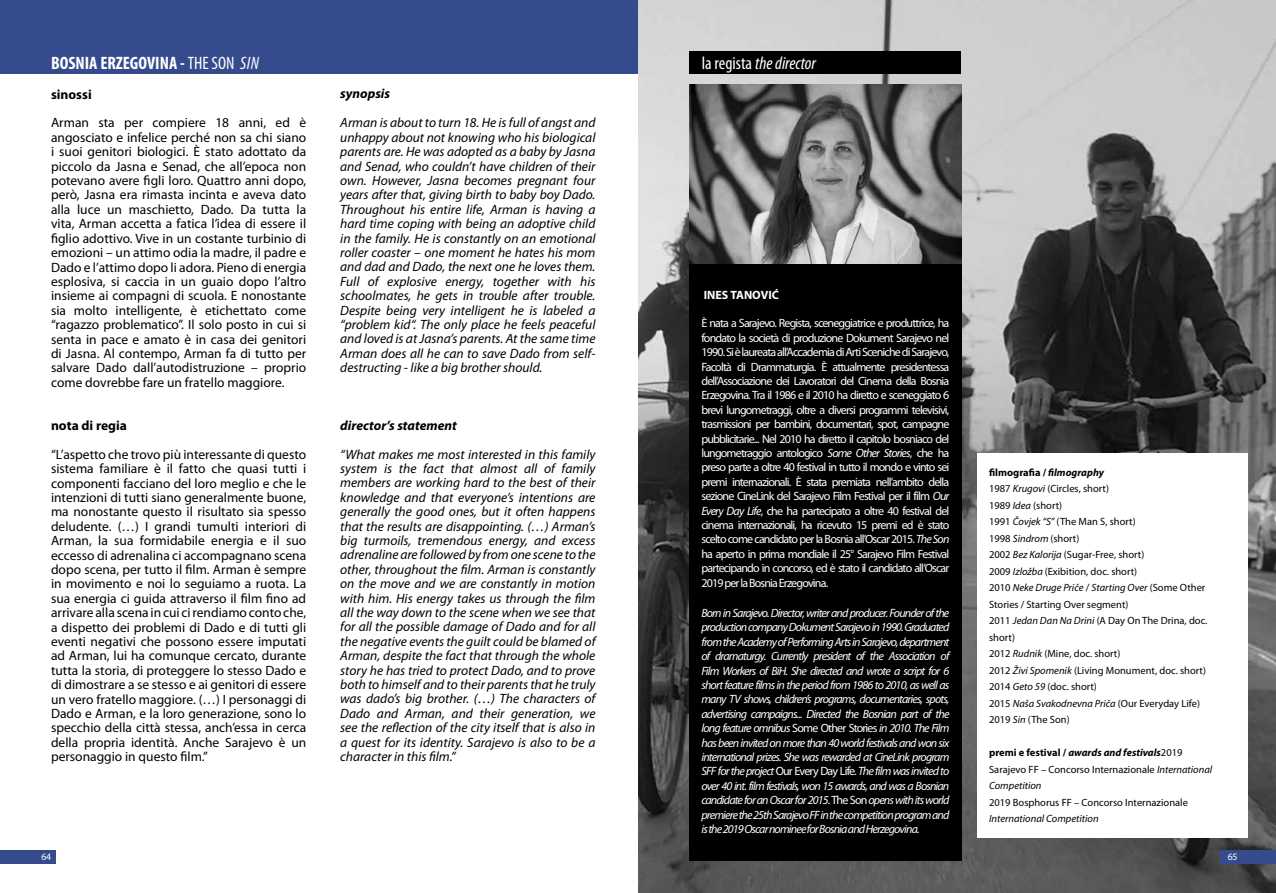
<style>
.page{position:relative;width:1276px;height:893px;background:#fff}
.page>*{position:absolute;margin:0;border:0;box-sizing:border-box;transform-origin:0 0}
.t1{font:700 condensed 18px "Myriad Pro";color:#fff}
.t2{font:italic condensed 18px "Myriad Pro";color:#fff}
.t3{font:13.5px/14.4px "Myriad Pro";color:#000;text-align:justify}
.t4{font:italic 13.5px/14.4px "Myriad Pro";color:#000;text-align:justify}
.t5{font:italic 700 13.5px "Myriad Pro";color:#000}
.t6{font:700 13.5px "Myriad Pro";color:#000}
.t7{font:12px/14.4px "Myriad Pro";letter-spacing:-.07em;color:#fff;text-align:justify}
.t8{font:italic 12px/14.4px "Myriad Pro";letter-spacing:-.07em;color:#fff;text-align:justify}
.t9{font:700 12px "Myriad Pro";color:#fff}
.t10{font:10.5px/16.5px "Myriad Pro";color:#000}
.t11{font:italic 10.5px "Myriad Pro";color:#000}
.t12{font:9.75px "Myriad Pro";color:#fff}
.s1{font-weight:400}
.s2{font-weight:400;font-style:italic}
.s3{font-style:normal}
.s4{font-style:italic}
.s5{font-weight:700}
.s6{font-weight:700;font-style:italic}
</style>
<div class="page">
<div style="left:0;top:850px;width:55px;height:13px;background:#364b8d"></div>
<div style="left:0;top:0;width:638px;height:73px;background:#364b8d"></div>
<img style="left:638px;top:0;width:638px;height:893px">
<img style="left:689px;top:85px;width:272px;height:179px">
<div style="left:689px;top:264px;width:272px;height:596px;background:#000"></div>
<div style="left:977px;top:454px;width:270px;height:384px;background:#fff"></div>
<div style="left:689px;top:51px;width:272px;height:22px;background:#000"></div>
<div style="left:1220px;top:850px;width:56px;height:13px;background:#364b8d"></div>
<h1 class="t1" style="left:51px;top:51px;width:203px">BOSNIA ERZEGOVINA - <span class="s1">THE SON</span> <span class="s2">Sin</span></h1>
<h1 class="t2" style="left:702px;top:52px;width:116px"><span class="s3">la regista</span> the director</h1>
<p class="t6" style="left:51px;top:85px;width:42px">sinossi</p>
<p class="t3" style="left:51px;top:115px;width:257px">Arman sta per compiere 18 anni, ed è angosciato e infelice perché non sa chi siano i suoi genitori biologici. È stato adottato da piccolo da Jasna e Senad, che all’epoca non potevano avere figli loro. Quattro anni dopo, però, Jasna era rimasta incinta e aveva dato alla luce un maschietto, Dado. Da tutta la vita, Arman accetta a fatica l’idea di essere il figlio adottivo. Vive in un costante turbinio di emozioni – un attimo odia la madre, il padre e Dado e l’attimo dopo li adora. Pieno di energia esplosiva, si caccia in un guaio dopo l’altro insieme ai compagni di scuola. E nonostante sia molto intelligente, è etichettato come “ragazzo problematico”. Il solo posto in cui si senta in pace e amato è in casa dei genitori di Jasna. Al contempo, Arman fa di tutto per salvare Dado dall’autodistruzione – proprio come dovrebbe fare un fratello maggiore.</p>
<p class="t6" style="left:51px;top:417px;width:77px">nota di regia</p>
<p class="t3" style="left:51px;top:447px;width:257px">“L’aspetto che trovo più interessante di questo sistema familiare è il fatto che quasi tutti i componenti facciano del loro meglio e che le intenzioni di tutti siano generalmente buone, ma nonostante questo il risultato sia spesso deludente. (…) I grandi tumulti interiori di Arman, la sua formidabile energia e il suo eccesso di adrenalina ci accompagnano scena dopo scena, per tutto il film. Arman è sempre in movimento e noi lo seguiamo a ruota. La sua energia ci guida attraverso il film fino ad arrivare alla scena in cui ci rendiamo conto che, a dispetto dei problemi di Dado e di tutti gli eventi negativi che possono essere imputati ad Arman, lui ha comunque cercato, durante tutta la storia, di proteggere lo stesso Dado e di dimostrare a se stesso e ai genitori di essere un vero fratello maggiore. (…) I personaggi di Dado e Arman, e la loro generazione, sono lo specchio della città stessa, anch’essa in cerca della propria identità. Anche Sarajevo è un personaggio in questo film.”</p>
<p class="t5" style="left:340px;top:85px;width:51px">synopsis</p>
<p class="t4" style="left:340px;top:115px;width:257px">Arman is about to turn 18. He is full of angst and unhappy about not knowing who his biological parents are. He was adopted as a baby by Jasna and Senad, who couldn’t have children of their own. However, Jasna becomes pregnant four years after that, giving birth to baby boy Dado.<br>Throughout his entire life, Arman is having a hard time coping with being an adoptive child in the family. He is constantly on an emotional roller coaster – one moment he hates his mom and dad and Dado, the next one he loves them.<br>Full of explosive energy, together with his schoolmates, he gets in trouble after trouble.<br>Despite being very intelligent he is labeled a “problem kid“. The only place he feels peaceful and loved is at Jasna’s parents. At the same time Arman does all he can to save Dado from self&shy;destructing - like a big brother should.</p>
<p class="t5" style="left:340px;top:416px;width:118px">director’s statement</p>
<p class="t4" style="left:340px;top:447px;width:257px">“What makes me most interested in this family system is the fact that almost all of family members are working hard to the best of their knowledge and that everyone’s intentions are generally the good ones, but it often happens that the results are disappointing. (…) Arman’s big turmoils, tremendous energy, and excess adrenaline are followed by from one scene to the other, throughout the film. Arman is constantly on the move and we are constantly in motion with him. His energy takes us through the film all the way down to the scene when we see that for all the possible damage of Dado and for all the negative events the guilt could be blamed of Arman, despite the fact that through the whole story he has tried to protect Dado, and to prove both to himself and to their parents that he truly was dado’s big brother. (…) The characters of Dado and Arman, and their generation, we see the reflection of the city itself that is also in a quest for its identity. Sarajevo is also to be a character in this film.”</p>
<p class="t9" style="left:704px;top:287px;width:77px">INES TANOVIĆ</p>
<p class="t7" style="left:701px;top:316px;width:249px">È nata a Sarajevo. Regista, sceneggiatrice e produttrice, ha fondato la società di produzione Dokument Sarajevo nel 1990. Si è laureata all’Accademia di Arti Sceniche di Sarajevo, Facoltà di Drammaturgia. È attualmente presidentessa dell’Associazione dei Lavoratori del Cinema della Bosnia Erzegovina. Tra il 1986 e il 2010 ha diretto e sceneggiato 6 brevi lungometraggi, oltre a diversi programmi televisivi, trasmissioni per bambini, documentari, spot, campagne pubblicitarie... Nel 2010 ha diretto il capitolo bosniaco del lungometraggio antologico <span class="s4">Some Other Stories</span>, che ha preso parte a oltre 40 festival in tutto il mondo e vinto sei premi internazionali. È stata premiata nell’ambito della sezione CineLink del Sarajevo Film Festival per il film <span class="s4">Our Every Day Life</span>, che ha partecipato a oltre 40 festival del cinema internazionali, ha ricevuto 15 premi ed è stato scelto come candidato per la Bosnia all’Oscar 2015. <span class="s4">The Son </span>ha aperto in prima mondiale il 25° Sarajevo Film Festival partecipando in concorso, ed è stato il candidato all’Oscar 2019 per la Bosnia Erzegovina.</p>
<p class="t8" style="left:701px;top:605px;width:249px">Born in Sarajevo. Director, writer and producer. Founder of the production company Dokument Sarajevo in 1990. Graduated from the Academy of Performing Arts in Sarajevo, department of dramaturgy. Currently president of the Association of Film Workers of BiH. She directed and wrote a script for 6 short feature films in the period from 1986 to 2010, as well as many TV shows, children’s programs, documentaries, spots, advertising campaigns... Directed the Bosnian part of the long feature omnibus <span class="s3">Some Other Stories</span> in 2010. The Film has been invited on more than 40 world festivals and won six international prizes. She was rewarded at CineLink program SFF for the project <span class="s3">Our Every Day Life</span>. The film was invited to over 40 int. film festivals, won 15 awards, and was a Bosnian candidate for an Oscar for 2015. <span class="s3">The Son</span> opens with its world premiere the 25th Sarajevo FF in the competition program and is the 2019 Oscar nominee for Bosnia and Herzegovina.</p>
<p class="t10" style="left:989px;top:464px;width:220px"><span class="s5">filmografia /</span> <span class="s6">filmography<br></span>1987 <span class="s4">Krugovi</span> (Circles, short)<br>1989 <span class="s4">Idea</span> (short)<br>1991 <span class="s4">Čovjek “S”</span> (The Man S, short)<br>1998 <span class="s4">Sindrom</span> (short)<br>2002 <span class="s4">Bez Kalorija</span> (Sugar-Free, short)<br>2009 <span class="s4">Izložba</span> (Exibition, doc. short)<br>2010 <span class="s4">Neke Druge Priče</span> / <span class="s4">Starting Over</span> (Some Other<br>Stories / Starting Over segment)<br>2011 <span class="s4">Jedan Dan Na Drini</span> (A Day On The Drina, doc. short)<br>2012 <span class="s4">Rudnik</span> (Mine, doc. short)<br>2012 <span class="s4">Živi Spomenik</span> (Living Monument, doc. short)<br>2014 <span class="s4">Geto 59</span> (doc. short)<br>2015 <span class="s4">Naša Svakodnevna Priča</span> (Our Everyday Life)<br>2019 <span class="s4">Sin</span> (The Son)</p>
<p class="t10" style="left:989px;top:744px;width:225px"><span class="s5">premi e festival /</span> <span class="s6">awards and festivals</span>2019<br>Sarajevo FF – Concorso Internazionale <span class="s4">International<br>Competition</span></p>
<p class="t10" style="left:989px;top:794px;width:200px">2019 Bosphorus FF – Concorso Internazionale</p>
<p class="t11" style="left:989px;top:812px;width:111px">International Competition</p>
<p class="t12" style="left:41px;top:850px;width:11px">64</p>
<p class="t12" style="left:1227px;top:850px;width:11px">65</p>
</div>
